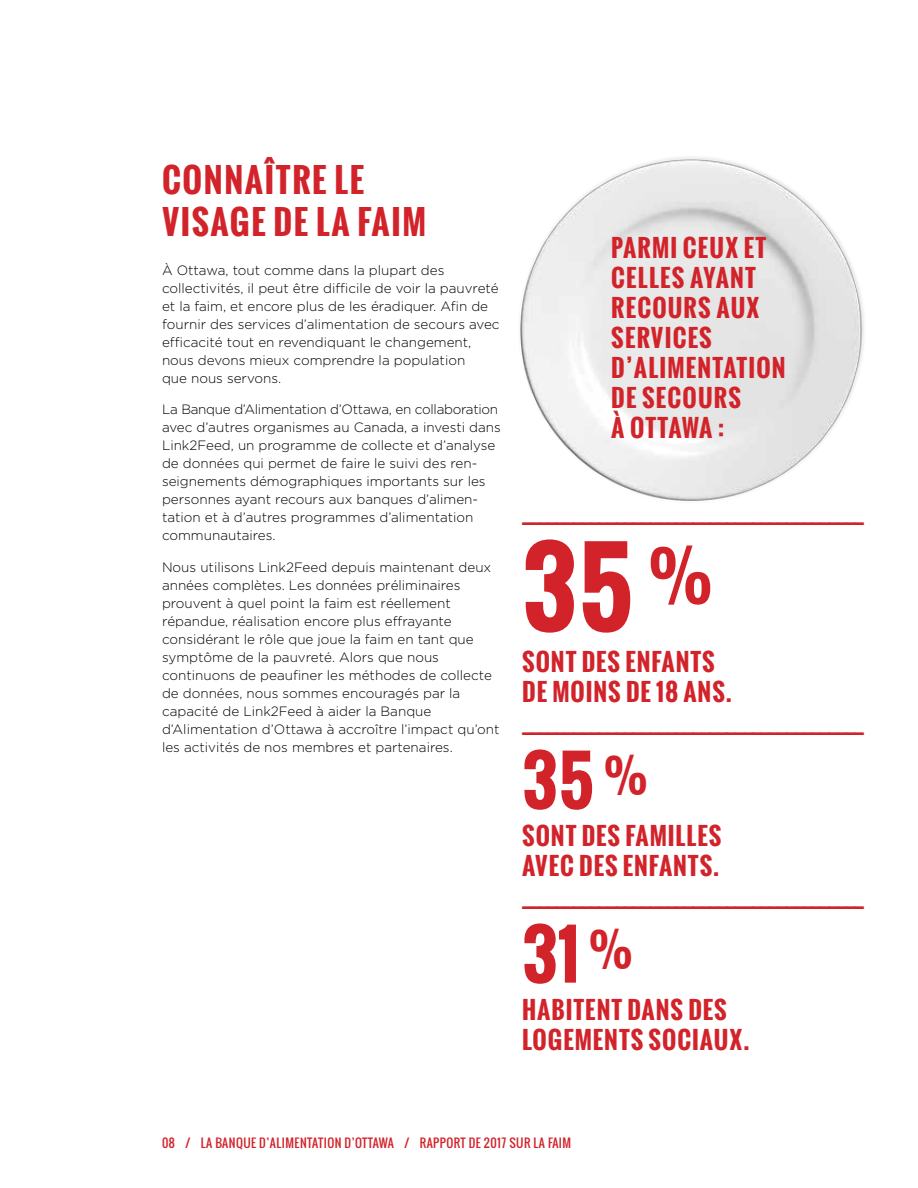
<style>
.page{position:relative;width:918px;height:1188px;background:#fff}
.page>*{position:absolute;margin:0;border:0;box-sizing:border-box;transform-origin:0 0}
.t1{font:700 102px "Oswald";color:#d2232a}
.t2{font:700 66px "Oswald";color:#d2232a}
.t3{font:700 33px/42px "Oswald";letter-spacing:.05em;color:#d2232a}
.t4{font:700 24px/30px "Oswald";letter-spacing:.04em;color:#d2232a}
.t5{font:300 13.5px/18px "Gotham";color:#000}
.t6{font:12px "Oswald";letter-spacing:.04em;color:#d2232a}
</style>
<div class="page">
<img style="left:520px;top:157px;width:344px;height:344px">
<h3 class="t3" style="left:162px;top:159px;width:266px">CONNAÎTRE LE<br>VISAGE DE LA FAIM</h3>
<p class="t5" style="left:162px;top:261px;width:339px">À Ottawa, tout comme dans la plupart des collectivités, il peut être difficile de voir la pauvreté et la faim, et encore plus de les éradiquer. Afin de fournir des services d’alimentation de secours avec efficacité tout en revendiquant le changement, nous devons mieux comprendre la population<br>que nous servons.</p>
<p class="t5" style="left:162px;top:400px;width:340px">La Banque d’Alimentation d’Ottawa, en collaboration avec d’autres organismes au Canada, a investi dans Link2Feed, un programme de collecte et d’analyse de données qui permet de faire le suivi des ren&shy;seignements démographiques importants sur les personnes ayant recours aux banques d’alimen&shy;tation et à d’autres programmes d’alimentation communautaires.</p>
<p class="t5" style="left:162px;top:558px;width:339px">Nous utilisons Link2Feed depuis maintenant deux années complètes. Les données préliminaires prouvent à quel point la faim est réellement répandue, réalisation encore plus effrayante considérant le rôle que joue la faim en tant que symptôme de la pauvreté. Alors que nous continuons de peaufiner les méthodes de collecte de données, nous sommes encouragés par la capacité de Link2Feed à aider la Banque d’Alimentation d’Ottawa à accroître l’impact qu’ont les activités de nos membres et partenaires.</p>
<h3 class="t4" style="left:611px;top:233px;width:176px">PARMI CEUX ET<br>CELLES AYANT<br>RECOURS AUX<br>SERVICES<br>D’ALIMENTATION<br>DE SECOURS<br>À OTTAWA :</h3>
<h3 class="t4" style="left:522px;top:500px;width:343px">________________________________________</h3>
<h1 class="t1" style="left:522px;top:511px;width:193px">35 <sup>%</sup></h1>
<h3 class="t4" style="left:522px;top:647px;width:211px">SONT DES ENFANTS<br>DE MOINS DE 18 ANS.</h3>
<h3 class="t4" style="left:522px;top:710px;width:343px">________________________________________</h3>
<h2 class="t2" style="left:522px;top:731px;width:128px">35 <sup>%</sup></h2>
<h3 class="t4" style="left:522px;top:821px;width:201px">SONT DES FAMILLES<br>AVEC DES ENFANTS.</h3>
<h3 class="t4" style="left:522px;top:884px;width:343px">________________________________________</h3>
<h2 class="t2" style="left:522px;top:905px;width:113px">31 <sup>%</sup></h2>
<h3 class="t4" style="left:522px;top:995px;width:229px">HABITENT DANS DES<br>LOGEMENTS SOCIAUX.</h3>
<p class="t6" style="left:162px;top:1134px;width:411px">08 / LA BANQUE D’ALIMENTATION D’OTTAWA / RAPPORT DE 2017 SUR LA FAIM</p>
</div>
